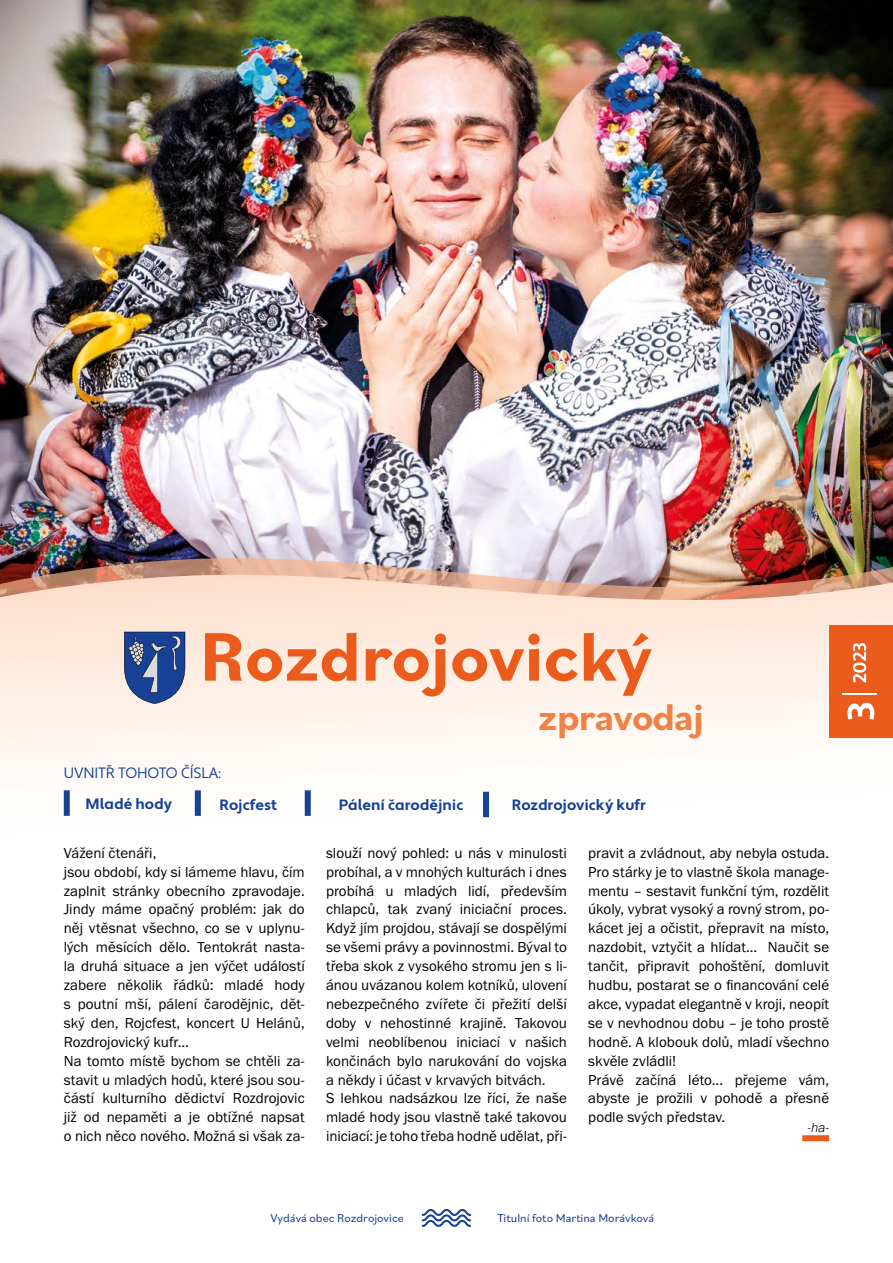
<style>
.page{position:relative;width:893px;height:1263px;background:#fff}
.page>*{position:absolute;margin:0;border:0;box-sizing:border-box;transform-origin:0 0}
.t1{font:700 72px "Bilo";color:#eb5b1b}
.t2{font:700 39px "Bilo";letter-spacing:-.02em;color:#f08044}
.t3{font:15px/18.9px "Franklin Gothic URW Boo";color:#000}
.t4{font:700 15px "Apertura";color:#164194}
.t5{font:15px "Apertura";letter-spacing:-.01em;color:#164194}
.t6{font:italic 300 13.5px "Franklin Gothic URW";color:#000}
.t7{font:12px "Bilo";color:#164194}
</style>
<div class="page">
<img style="left:0;top:0;width:893px;height:558px">
<img style="left:0;top:558px;width:893px;height:17px">
<svg style="left:0;top:575px;width:893px;height:567px"></svg>
<svg style="left:421px;top:1208px;width:51px;height:19px"></svg>
<div style="left:64px;top:790px;width:6px;height:26px;background:#164194"></div>
<div style="left:483px;top:792px;width:6px;height:25px;background:#164194"></div>
<div style="left:802px;top:1135px;width:27px;height:6px;background:#eb5b1b"></div>
<div style="left:195px;top:790px;width:6px;height:26px;background:#164194"></div>
<div style="left:305px;top:790px;width:6px;height:26px;background:#164194"></div>
<svg style="left:124px;top:631px;width:61px;height:73px;background:#4a669c"></svg>
<svg style="left:829px;top:625px;width:64px;height:113px;background:#ec662a"></svg>
<hr style="left:842px;top:693px;width:35px;height:2px;background:#fff">
<h1 class="t1" style="left:200px;top:607px;width:454px">Rozdrojovický</h1>
<h2 class="t2" style="left:538px;top:690px;width:167px">zpravodaj</h2>
<p class="t5" style="left:64px;top:764px;width:159px">UVNITŘ TOHOTO ČÍSLA:</p>
<p class="t4" style="left:86px;top:795px;width:88px">Mladé hody</p>
<p class="t4" style="left:220px;top:796px;width:59px">Rojcfest</p>
<p class="t4" style="left:339px;top:796px;width:126px">Pálení čarodějnic</p>
<p class="t3" style="left:64px;top:843px;width:242px">Vážení čtenáři,<br>jsou období, kdy si lámeme hlavu, čím zaplnit stránky obecního zpravodaje.<br>Jindy máme opačný problém: jak do něj vtěsnat všechno, co se v uplynu&shy;lých měsících dělo. Tentokrát nasta&shy;la druhá situace a jen výčet událostí zabere několik řádků: mladé hody s poutní mší, pálení čarodějnic, dět&shy;ský den, Rojcfest, koncert U Helánů, Rozdrojovický kufr...<br>Na tomto místě bychom se chtěli za&shy;stavit u mladých hodů, které jsou sou&shy;částí kulturního dědictví Rozdrojovic již od nepaměti a je obtížné napsat o nich něco nového. Možná si však za-</p>
<p class="t3" style="left:326px;top:843px;width:242px">slouží nový pohled: u nás v minulosti probíhal, a v mnohých kulturách i dnes probíhá u mladých lidí, především chlapců, tak zvaný iniciační proces.<br>Když jím projdou, stávají se dospělými se všemi právy a povinnostmi. Býval to třeba skok z vysokého stromu jen s li&shy;ánou uvázanou kolem kotníků, ulovení nebezpečného zvířete či přežití delší doby v nehostinné krajině. Takovou velmi neoblíbenou iniciací v našich končinách bylo narukování do vojska a někdy i účast v krvavých bitvách.<br>S lehkou nadsázkou lze říci, že naše mladé hody jsou vlastně také takovou iniciací: je toho třeba hodně udělat, při-</p>
<p class="t3" style="left:588px;top:843px;width:242px">pravit a zvládnout, aby nebyla ostuda.<br>Pro stárky je to vlastně škola manage&shy;mentu – sestavit funkční tým, rozdělit úkoly, vybrat vysoký a rovný strom, po&shy;kácet jej a očistit, přepravit na místo, nazdobit, vztyčit a hlídat... Naučit se tančit, připravit pohoštění, domluvit hudbu, postarat se o financování celé akce, vypadat elegantně v kroji, neopít se v nevhodnou dobu – je toho prostě hodně. A klobouk dolů, mladí všechno skvěle zvládli!<br>Právě začíná léto... přejeme vám, abyste je prožili v pohodě a přesně podle svých představ.</p>
<p class="t4" style="left:512px;top:796px;width:135px">Rozdrojovický kufr</p>
<p class="t6" style="left:808px;top:1119px;width:23px">-ha-</p>
<p class="t7" style="left:271px;top:1210px;width:135px">Vydává obec Rozdrojovice</p>
<p class="t7" style="left:497px;top:1210px;width:158px">Titulní foto Martina Morávková</p>
</div>
